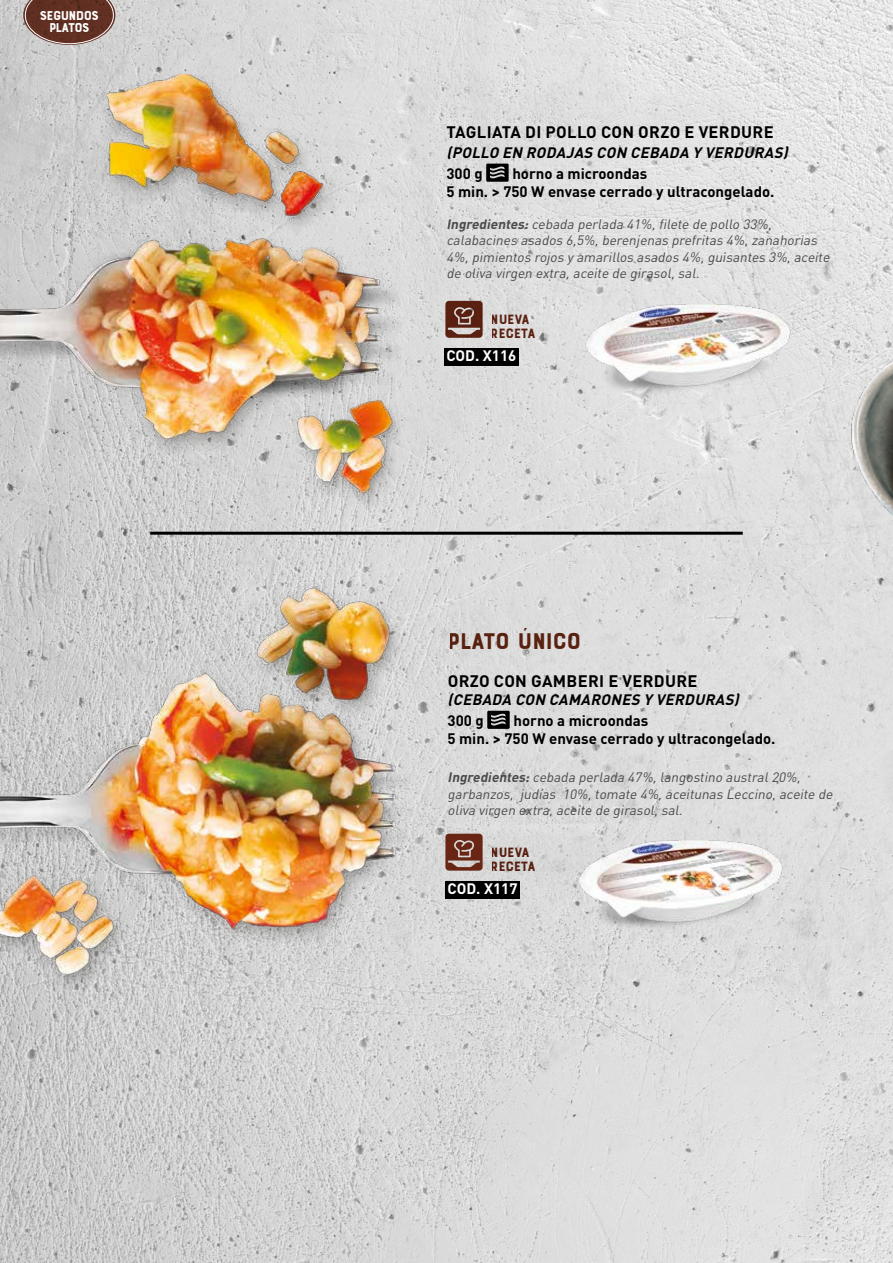
<style>
.page{position:relative;width:893px;height:1263px;background:#fff}
.page>*{position:absolute;margin:0;border:0;box-sizing:border-box;transform-origin:0 0}
.t1{font:24px "Bourton Base";letter-spacing:-.03em;color:#682713}
.t2{font:700 16.5px "DIN Pro";letter-spacing:.02em;color:#000}
.t3{font:700 15px/18px "DIN Pro";color:#000}
.t4{font:italic 700 15px "DIN Pro";color:#000}
.t5{font:700 15px "DIN Pro";color:#fff}
.t6{font:14.25px/13.5px "Bourton Base";letter-spacing:-.03em;color:#692614}
.t7{font:italic 13.5px/16.2px "DIN Pro";color:#4a4a49}
.t8{font:13.5px/12px "Bourton Base";letter-spacing:-.05em;color:#fff;text-align:center}
.s1{font-weight:700}
</style>
<div class="page">
<img style="left:0;top:0;width:893px;height:1263px">
<svg style="left:23px;top:0;width:92px;height:45px;background:#764f45"></svg>
<div style="left:444px;top:349px;width:75px;height:17px;background:#000"></div>
<svg style="left:486px;top:164px;width:23px;height:18px"></svg>
<img style="left:583px;top:303px;width:106px;height:104px">
<svg style="left:445px;top:301px;width:38px;height:37px"></svg>
<img style="left:0;top:75px;width:435px;height:455px">
<img style="left:576px;top:839px;width:113px;height:105px">
<svg style="left:464px;top:834px;width:19px;height:37px"></svg>
<hr style="left:150px;top:532px;width:593px;height:3px;background:#000">
<img style="left:689px;top:301px;width:204px;height:918px">
<img style="left:0;top:558px;width:464px;height:455px">
<div style="left:445px;top:881px;width:75px;height:18px;background:#000"></div>
<svg style="left:487px;top:711px;width:23px;height:18px"></svg>
<p class="t8" style="left:40px;top:9px;width:60px">SEGUNDOS<br>PLATOS</p>
<p class="t2" style="left:447px;top:118px;width:328px">TAGLIATA DI POLLO CON ORZO E VERDURE</p>
<p class="t4" style="left:446px;top:140px;width:347px">(POLLO EN RODAJAS CON CEBADA Y VERDURAS)</p>
<p class="t3" style="left:446px;top:163px;width:38px">300 g</p>
<p class="t3" style="left:446px;top:163px;width:329px;text-indent:66px">horno a microondas<br>5 min. &gt; 750 W envase cerrado y ultracongelado.</p>
<p class="t7" style="left:446px;top:216px;width:388px"><span class="s1">Ingredientes:</span> cebada perlada 41%,filete de pollo 33%, calabacines asados 6,5%,berenjenas prefritas 4%,zanahorias 4%,pimientos rojos y amarillos asados 4%,guisantes 3%,aceite de oliva virgen extra,aceite de girasol,sal.</p>
<p class="t6" style="left:491px;top:313px;width:46px">NUEVA<br>RECETA</p>
<p class="t5" style="left:446px;top:343px;width:71px">COD. X116</p>
<h1 class="t1" style="left:448px;top:626px;width:135px">PLATO ÚNICO</h1>
<p class="t2" style="left:448px;top:667px;width:251px">ORZO CON GAMBERI E VERDURE</p>
<p class="t4" style="left:448px;top:687px;width:297px">(CEBADA CON CAMARONES Y VERDURAS)</p>
<p class="t3" style="left:448px;top:710px;width:38px">300 g</p>
<p class="t3" style="left:448px;top:710px;width:329px;text-indent:66px">horno a microondas<br>5 min. &gt; 750 W envase cerrado y ultracongelado.</p>
<p class="t7" style="left:448px;top:769px;width:390px"><span class="s1">Ingredientes:</span> cebada perlada 47%,langostino austral20%, garbanzos, judías 10%,tomate 4%,aceitunas Leccino,aceite de oliva virgen extra,aceite de girasol,sal.</p>
<p class="t6" style="left:491px;top:846px;width:46px">NUEVA<br>RECETA</p>
<p class="t5" style="left:448px;top:876px;width:71px">COD. X117</p>
</div>
